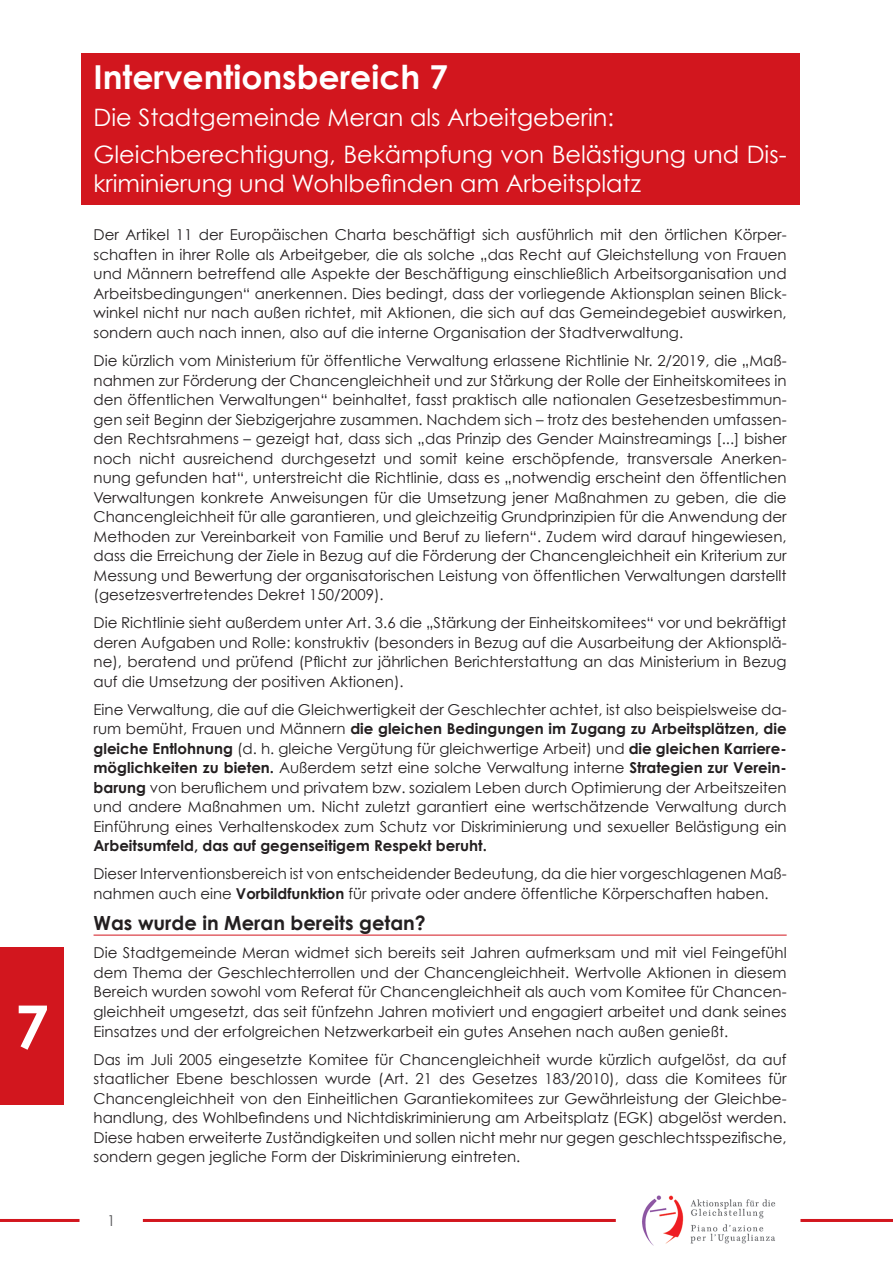
<style>
.page{position:relative;width:893px;height:1263px;background:#fff}
.page>*{position:absolute;margin:0;border:0;box-sizing:border-box;transform-origin:0 0}
.t1{font:700 60px "Century Gothic";color:#fff}
.t2{font:700 33px "Century Gothic";color:#fff}
.t3{font:24px/37.3px "Century Gothic";color:#fff}
.t4{font:700 19.5px "Century Gothic";color:#231f20}
.t5{font:15px/19.5px "Century Gothic";color:#231f20;text-align:justify}
.t6{font:700 15px "Century Gothic";color:#231f20}
.t7{font:15px "Century Gothic";color:#57585a}
.s1{font-weight:700}
</style>
<div class="page">
<div style="left:81px;top:53px;width:718px;height:152px;background:#d2161e"></div>
<hr style="left:94px;top:935px;width:693px;height:1px;background:#d2161e">
<img style="left:642px;top:1195px;width:134px;height:51px">
<div style="left:0;top:947px;width:64px;height:158px;background:#d2161e"></div>
<hr style="left:800px;top:1219px;width:93px;height:3px;background:#d2161e">
<hr style="left:143px;top:1219px;width:473px;height:3px;background:#d2161e">
<hr style="left:0;top:1219px;width:80px;height:3px;background:#d2161e">
<h1 class="t1" style="left:15px;top:989px;width:35px">7</h1>
<h2 class="t2" style="left:94px;top:56px;width:356px">Interventionsbereich 7</h2>
<h3 class="t3" style="left:94px;top:98px;width:695px">Die Stadtgemeinde Meran als Arbeitgeberin:<br>Gleichberechtigung, Bekämpfung von Belästigung und Dis-</h3>
<h3 class="t3" style="left:94px;top:164px;width:549px">kriminierung und Wohlbefinden am Arbeitsplatz</h3>
<p class="t5" style="left:94px;top:225px;width:695px">Der Artikel 11 der Europäischen Charta beschäftigt sich ausführlich mit den örtlichen Körper&shy;schaften in ihrer Rolle als Arbeitgeber, die als solche „das Recht auf Gleichstellung von Frauen und Männern betreffend alle Aspekte der Beschäftigung einschließlich Arbeitsorganisation und Arbeitsbedingungen“ anerkennen. Dies bedingt, dass der vorliegende Aktionsplan seinen Blick&shy;winkel nicht nur nach außen richtet, mit Aktionen, die sich auf das Gemeindegebiet auswirken, sondern auch nach innen, also auf die interne Organisation der Stadtverwaltung.</p>
<p class="t5" style="left:94px;top:351px;width:695px">Die kürzlich vom Ministerium für öffentliche Verwaltung erlassene Richtlinie Nr. 2/2019, die „Maß&shy;nahmen zur Förderung der Chancengleichheit und zur Stärkung der Rolle der Einheitskomitees in den öffentlichen Verwaltungen“ beinhaltet, fasst praktisch alle nationalen Gesetzesbestimmun&shy;gen seit Beginn der Siebzigerjahre zusammen. Nachdem sich – trotz des bestehenden umfassen&shy;den Rechtsrahmens – gezeigt hat, dass sich „das Prinzip des Gender Mainstreamings [...] bisher noch nicht ausreichend durchgesetzt und somit keine erschöpfende, transversale Anerken&shy;nung gefunden hat“, unterstreicht die Richtlinie, dass es „notwendig erscheint den öffentlichen Verwaltungen konkrete Anweisungen für die Umsetzung jener Maßnahmen zu geben, die die Chancengleichheit für alle garantieren, und gleichzeitig Grundprinzipien für die Anwendung der Methoden zur Vereinbarkeit von Familie und Beruf zu liefern“. Zudem wird darauf hingewiesen, dass die Erreichung der Ziele in Bezug auf die Förderung der Chancengleichheit ein Kriterium zur Messung und Bewertung der organisatorischen Leistung von öffentlichen Verwaltungen darstellt (gesetzesvertretendes Dekret 150/2009).</p>
<p class="t5" style="left:94px;top:613px;width:695px">Die Richtlinie sieht außerdem unter Art. 3. 6 die „Stärkung der Einheitskomitees“ vor und bekräftigt deren Aufgaben und Rolle: konstruktiv (besonders in Bezug auf die Ausarbeitung der Aktionsplä&shy;ne), beratend und prüfend (Pflicht zur jährlichen Berichterstattung an das Ministerium in Bezug auf die Umsetzung der positiven Aktionen).</p>
<p class="t5" style="left:94px;top:699px;width:695px">Eine Verwaltung, die auf die Gleichwertigkeit der Geschlechter achtet, ist also beispielsweise da&shy;rum bemüht, Frauen und Männern <span class="s1">die gleichen Bedingungen im Zugang zu Arbeitsplätzen, die gleiche Entlohnung</span> (d. h. gleiche Vergütung für gleichwertige Arbeit) und <span class="s1">die gleichen Karriere&shy;möglichkeiten zu bieten.</span> Außerdem setzt eine solche Verwaltung interne <span class="s1">Strategien zur Verein&shy;barung</span> von beruflichem und privatem bzw. sozialem Leben durch Optimierung der Arbeitszeiten und andere Maßnahmen um. Nicht zuletzt garantiert eine wertschätzende Verwaltung durch Einführung eines Verhaltenskodex zum Schutz vor Diskriminierung und sexueller Belästigung ein</p>
<p class="t6" style="left:94px;top:836px;width:395px">Arbeitsumfeld, das auf gegenseitigem Respekt beruht.</p>
<p class="t5" style="left:94px;top:864px;width:695px">Dieser Interventionsbereich ist von entscheidender Bedeutung, da die hier vorgeschlagenen Maß&shy;nahmen auch eine <span class="s1">Vorbildfunktion</span> für private oder andere öffentliche Körperschaften haben.</p>
<h3 class="t4" style="left:94px;top:911px;width:334px">Was wurde in Meran bereits getan?</h3>
<p class="t5" style="left:94px;top:943px;width:695px">Die Stadtgemeinde Meran widmet sich bereits seit Jahren aufmerksam und mit viel Feingefühl dem Thema der Geschlechterrollen und der Chancengleichheit. Wertvolle Aktionen in diesem Bereich wurden sowohl vom Referat für Chancengleichheit als auch vom Komitee für Chancen&shy;gleichheit umgesetzt, das seit fünfzehn Jahren motiviert und engagiert arbeitet und dank seines Einsatzes und der erfolgreichen Netzwerkarbeit ein gutes Ansehen nach außen genießt.</p>
<p class="t5" style="left:94px;top:1049px;width:695px">Das im Juli 2005 eingesetzte Komitee für Chancengleichheit wurde kürzlich aufgelöst, da auf staatlicher Ebene beschlossen wurde (Art. 21 des Gesetzes 183/2010), dass die Komitees für Chancengleichheit von den Einheitlichen Garantiekomitees zur Gewährleistung der Gleichbe&shy;handlung, des Wohlbefindens und Nichtdiskriminierung am Arbeitsplatz (EGK) abgelöst werden.<br>Diese haben erweiterte Zuständigkeiten und sollen nicht mehr nur gegen geschlechtsspezifische, sondern gegen jegliche Form der Diskriminierung eintreten.</p>
<p class="t7" style="left:107px;top:1211px;width:10px">1</p>
</div>
